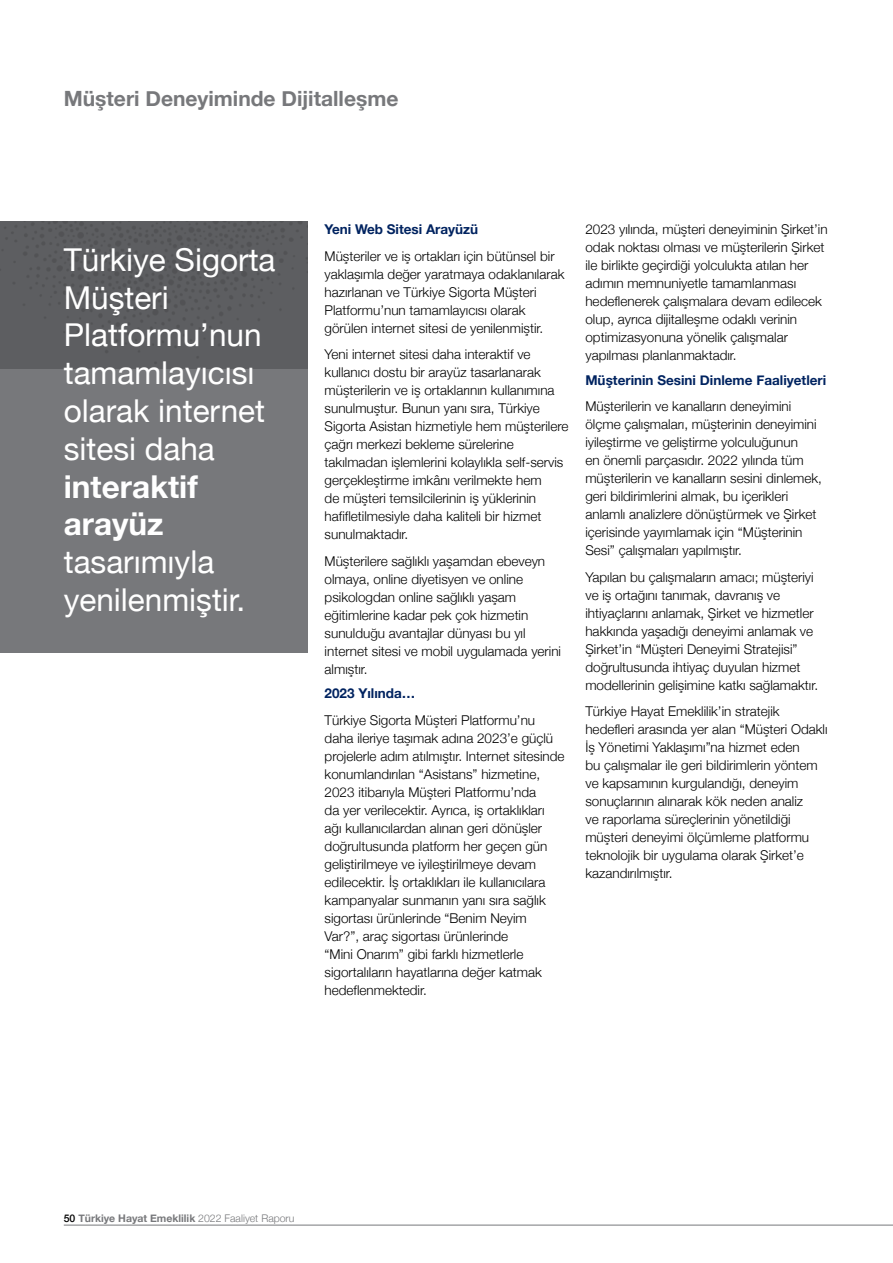
<style>
.page{position:relative;width:893px;height:1263px;background:#fff}
.page>*{position:absolute;margin:0;border:0;box-sizing:border-box;transform-origin:0 0}
.t1{font:31.5px/37.8px "Helvetica Neue";color:#fff}
.t2{font:700 31.5px/37.8px "Helvetica Neue";color:#fff}
.t3{font:700 21px "Helvetica Neue";color:#77787b}
.t4{font:300 13.5px/18px "Helvetica Neue";color:#000}
.t5{font:700 13.5px "Helvetica Neue";color:#002360}
.t6{font:700 10.5px "Helvetica Neue";color:#77787b}
.s1{font-weight:500;color:#000}
.s2{font-weight:300}
</style>
<div class="page">
<div style="left:0;top:221px;width:308px;height:432px;background:#77787b"></div>
<div style="left:0;top:221px;width:308px;height:148px;background:#5d5e61"></div>
<hr style="left:64px;top:1225px;width:829px;height:1px;background:#77787b">
<h2 class="t3" style="left:64px;top:82px;width:336px">Müşteri Deneyiminde Dijitalleşme</h2>
<h1 class="t1" style="left:64px;top:242px;width:213px">Türkiye Sigorta<br>Müşteri<br>Platformu’nun tamamlayıcısı olarak internet sitesi daha</h1>
<h1 class="t2" style="left:64px;top:468px;width:136px">interaktif arayüz</h1>
<h1 class="t1" style="left:64px;top:545px;width:183px">tasarımıyla yenilenmiştir.</h1>
<p class="t5" style="left:325px;top:219px;width:155px">Yeni Web Sitesi Arayüzü</p>
<p class="t4" style="left:325px;top:246px;width:241px">Müşteriler ve iş ortakları için bütünsel bir yaklaşımla değer yaratmaya odaklanılarak hazırlanan ve Türkiye Sigorta Müşteri Platformu’nun tamamlayıcısı olarak görülen internet sitesi de yenilenmiştir.</p>
<p class="t4" style="left:325px;top:344px;width:245px">Yeni internet sitesi daha interaktif ve kullanıcı dostu bir arayüz tasarlanarak müşterilerin ve iş ortaklarının kullanımına sunulmuştur. Bunun yanı sıra, Türkiye Sigorta Asistan hizmetiyle hem müşterilere çağrı merkezi bekleme sürelerine takılmadan işlemlerini kolaylıkla self-servis gerçekleştirme imkânı verilmekte hem<br>de müşteri temsilcilerinin iş yüklerinin hafifletilmesiyle daha kaliteli bir hizmet sunulmaktadır.</p>
<p class="t4" style="left:325px;top:551px;width:238px">Müşterilere sağlıklı yaşamdan ebeveyn olmaya, online diyetisyen ve online psikologdan online sağlıklı yaşam eğitimlerine kadar pek çok hizmetin sunulduğu avantajlar dünyası bu yıl internet sitesi ve mobil uygulamada yerini almıştır.</p>
<p class="t5" style="left:325px;top:683px;width:92px">2023 Yılında…</p>
<p class="t4" style="left:325px;top:710px;width:242px">Türkiye Sigorta Müşteri Platformu’nu daha ileriye taşımak adına 2023’e güçlü projelerle adım atılmıştır. Internet sitesinde konumlandırılan “Asistans” hizmetine, 2023 itibarıyla Müşteri Platformu’nda<br>da yer verilecektir. Ayrıca, iş ortaklıkları ağı kullanıcılardan alınan geri dönüşler doğrultusunda platform her geçen gün geliştirilmeye ve iyileştirilmeye devam edilecektir. İş ortaklıkları ile kullanıcılara kampanyalar sunmanın yanı sıra sağlık sigortası ürünlerinde “Benim Neyim Var?”, araç sigortası ürünlerinde<br>“Mini Onarım” gibi farklı hizmetlerle sigortalıların hayatlarına değer katmak hedeflenmektedir.</p>
<p class="t4" style="left:585px;top:219px;width:244px">2023 yılında, müşteri deneyiminin Şirket’in odak noktası olması ve müşterilerin Şirket ile birlikte geçirdiği yolculukta atılan her adımın memnuniyetle tamamlanması hedeflenerek çalışmalara devam edilecek olup, ayrıca dijitalleşme odaklı verinin optimizasyonuna yönelik çalışmalar yapılması planlanmaktadır.</p>
<p class="t5" style="left:585px;top:369px;width:242px">Müşterinin Sesini Dinleme Faaliyetleri</p>
<p class="t4" style="left:585px;top:396px;width:238px">Müşterilerin ve kanalların deneyimini ölçme çalışmaları, müşterinin deneyimini iyileştirme ve geliştirme yolculuğunun<br>en önemli parçasıdır. 2022 yılında tüm müşterilerin ve kanalların sesini dinlemek, geri bildirimlerini almak, bu içerikleri anlamlı analizlere dönüştürmek ve Şirket içerisinde yayımlamak için “Müşterinin Sesi” çalışmaları yapılmıştır.</p>
<p class="t4" style="left:585px;top:567px;width:234px">Yapılan bu çalışmaların amacı; müşteriyi ve iş ortağını tanımak, davranış ve ihtiyaçlarını anlamak, Şirket ve hizmetler hakkında yaşadığı deneyimi anlamak ve Şirket’in “Müşteri Deneyimi Stratejisi” doğrultusunda ihtiyaç duyulan hizmet modellerinin gelişimine katkı sağlamaktır.</p>
<p class="t4" style="left:585px;top:701px;width:244px">Türkiye Hayat Emeklilik’in stratejik hedefleri arasında yer alan “Müşteri Odaklı İş Yönetimi Yaklaşımı”na hizmet eden<br>bu çalışmalar ile geri bildirimlerin yöntem ve kapsamının kurgulandığı, deneyim sonuçlarının alınarak kök neden analiz<br>ve raporlama süreçlerinin yönetildiği müşteri deneyimi ölçümleme platformu teknolojik bir uygulama olarak Şirket’e kazandırılmıştır.</p>
<p class="t6" style="left:64px;top:1210px;width:232px"><span class="s1">50</span> Türkiye Hayat Emeklilik <span class="s2">2022 Faaliyet Raporu</span></p>
</div>
